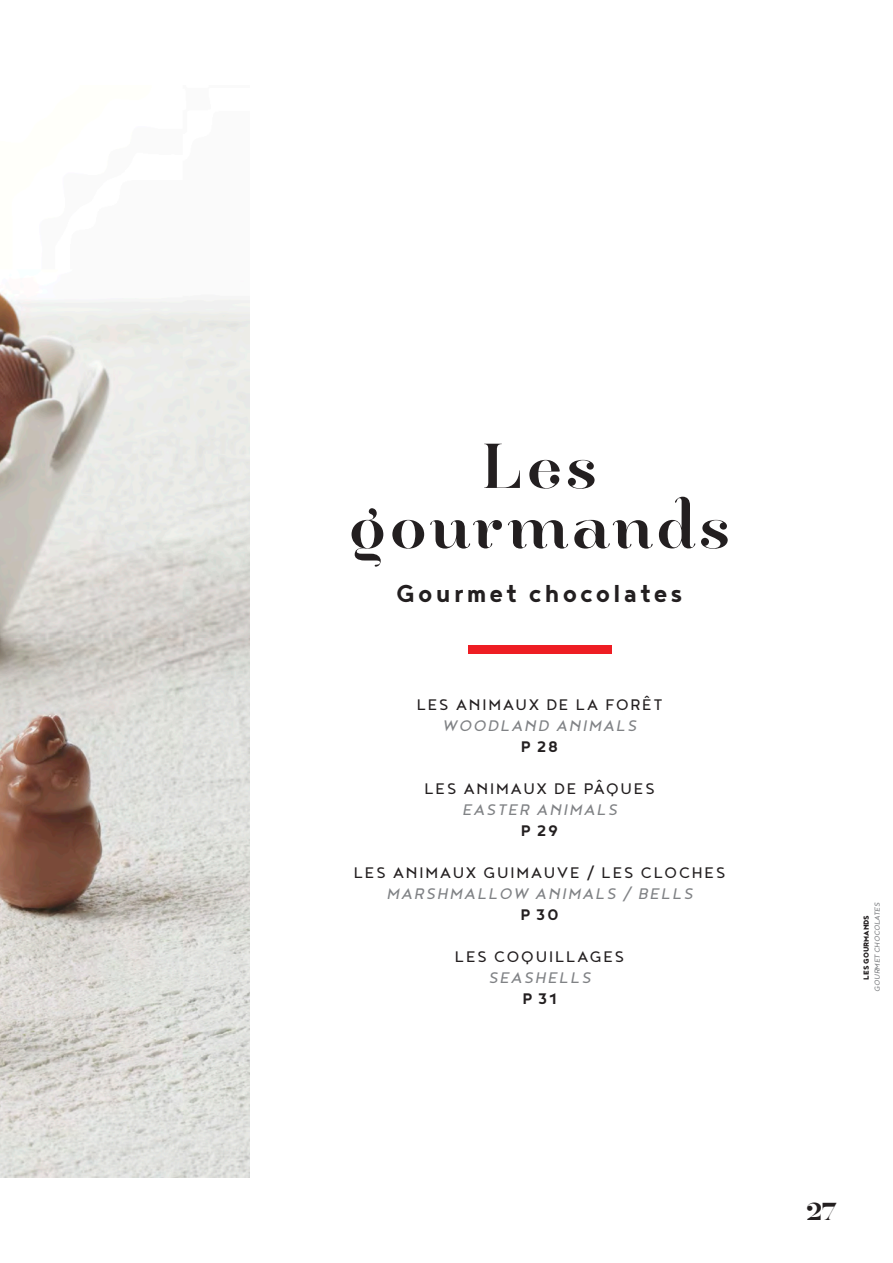
<style>
.page{position:relative;width:893px;height:1263px;background:#fff}
.page>*{position:absolute;margin:0;border:0;box-sizing:border-box;transform-origin:0 0}
.sous-titre{font:54px "Hera Big";letter-spacing:.075em;color:#231f20}
.t1{font:700 30px "Noyh Geometric";letter-spacing:.1em;color:#231f20}
.t2{font:600 21px "Hera Big";color:#231f20}
.t3{font:18.75px "Noyh Geometric";letter-spacing:.1em;color:#231f20}
.t4{font:italic 18.75px "Noyh Geometric";letter-spacing:.1em;color:#808285}
.t5{font:700 18.75px "Noyh Geometric";letter-spacing:.1em;color:#231f20}
.t6{font:italic 9px "Noyh Geometric";color:#808285}
.t7{font:900 9px "Noyh Geometric";color:#231f20}
</style>
<div class="page">
<div style="left:468px;top:645px;width:143px;height:8px;background:#ee1d23"></div>
<img style="left:0;top:292px;width:250px;height:886px">
<p class="sous-titre" style="left:482px;top:424px;width:116px">Les</p>
<p class="sous-titre" style="left:349px;top:484px;width:382px">gourmands</p>
<p class="t1" style="left:396px;top:576px;width:288px">Gourmet chocolates</p>
<p class="t3" style="left:417px;top:694px;width:247px">LES ANIMAUX DE LA FORÊT</p>
<p class="t4" style="left:443px;top:715px;width:195px">WOODLAND ANIMALS</p>
<p class="t5" style="left:521px;top:736px;width:39px">P 28</p>
<p class="t3" style="left:424px;top:778px;width:232px">LES ANIMAUX DE PÂQUES</p>
<p class="t4" style="left:462px;top:799px;width:156px">EASTER ANIMALS</p>
<p class="t5" style="left:521px;top:820px;width:39px">P 29</p>
<p class="t3" style="left:354px;top:862px;width:373px">LES ANIMAUX GUIMAUVE / LES CLOCHES</p>
<p class="t4" style="left:386px;top:883px;width:308px">MARSHMALLOW ANIMALS / BELLS</p>
<p class="t5" style="left:520px;top:904px;width:40px">P 30</p>
<p class="t3" style="left:455px;top:946px;width:171px">LES COQUILLAGES</p>
<p class="t4" style="left:488px;top:967px;width:104px">SEASHELLS</p>
<p class="t5" style="left:522px;top:988px;width:36px">P 31</p>
<p class="t6" style="left:872px;top:991px;width:90px;rotate:-90deg">GOURMET CHOCOLATES</p>
<p class="t7" style="left:861px;top:979px;width:66px;rotate:-90deg">LES GOURMANDS</p>
<p class="t2" style="left:807px;top:1195px;width:31px">27</p>
</div>
